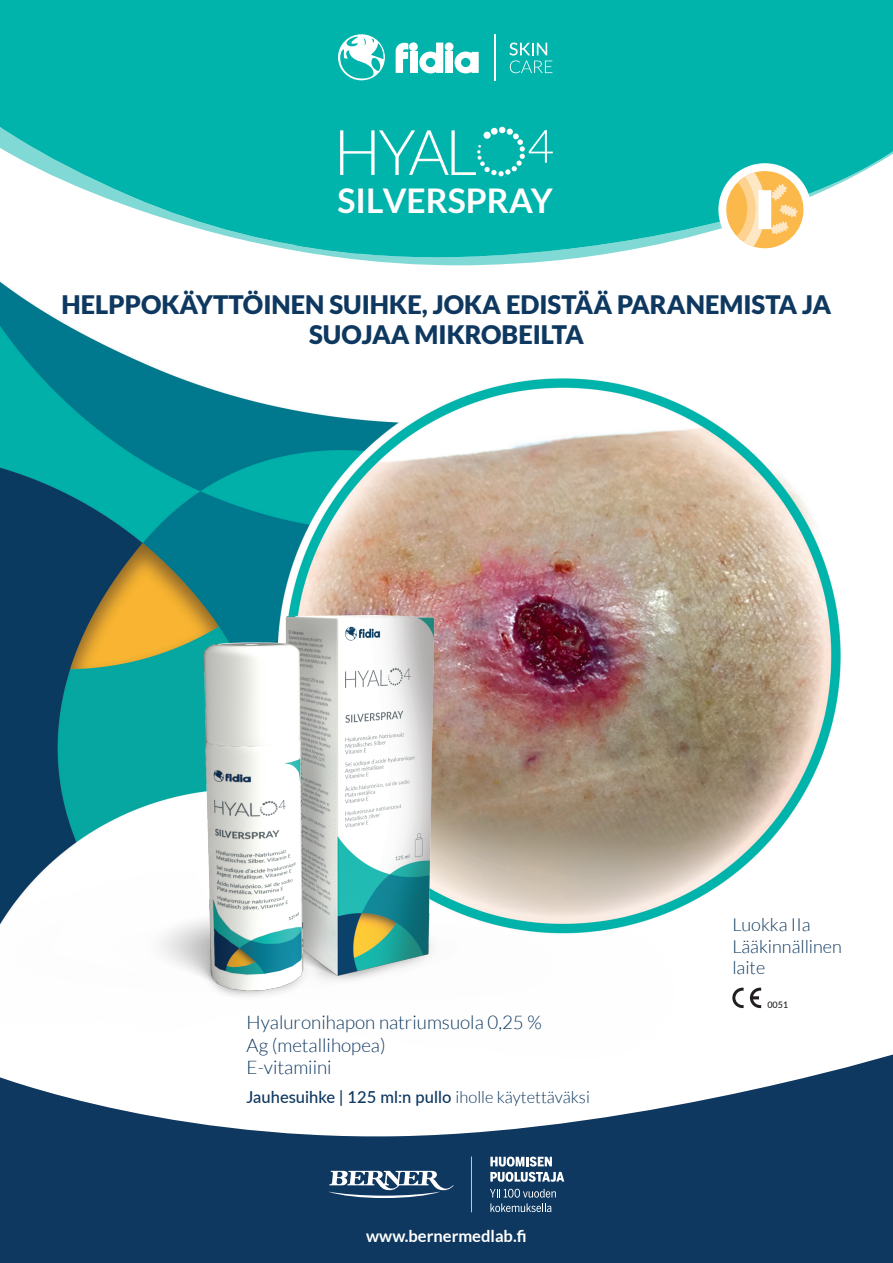
<style>
.page{position:relative;width:893px;height:1263px;background:#fff}
.page>*{position:absolute;margin:0;border:0;box-sizing:border-box;transform-origin:0 0}
.t1{font:700 34.05px "Lato";color:#fff}
.t2{font:900 25.5px/30.6px "Lato";color:#0e385f;text-align:center}
.t3{font:300 18.75px/22.5px "Lato";color:#0e385f}
.t4{font:300 18px/21.6px "Lato";color:#0e385f}
.t5{font:500 16.5px "Lato";color:#0e385f}
.t6{font:700 16.5px "Lato";color:#fff}
.t7{font:500 9px "Lato";color:#231f20}
.s1{font-weight:300}
</style>
<div class="page">
<img style="left:0;top:265px;width:841px;height:744px">
<svg style="left:0;top:0;width:893px;height:265px;background:#27bfb8"></svg>
<svg style="left:0;top:1054px;width:893px;height:209px;fill:#0e385f"></svg>
<svg style="left:509px;top:43px;width:43px;height:30px"></svg>
<svg style="left:338px;top:34px;width:47px;height:46px"></svg>
<div style="left:445px;top:42px;width:8px;height:9px;background:#fff;border-radius:50%"></div>
<div style="left:446px;top:52px;width:7px;height:21px;background:#fff"></div>
<div style="left:409px;top:42px;width:9px;height:9px;background:#fff;border-radius:50%"></div>
<div style="left:410px;top:52px;width:7px;height:21px;background:#fff"></div>
<svg style="left:455px;top:52px;width:24px;height:21px"></svg>
<svg style="left:419px;top:43px;width:24px;height:30px"></svg>
<svg style="left:396px;top:43px;width:12px;height:30px"></svg>
<hr style="left:494px;top:34px;width:1px;height:46px;background:#fff">
<img style="left:0;top:615px;width:689px;height:453px">
<svg style="left:340px;top:127px;width:213px;height:49px;background:#28bfb8"></svg>
<div style="left:718px;top:163px;width:93px;height:93px;background:#fff;border-radius:50%"></div>
<div style="left:726px;top:171px;width:77px;height:77px;background:#fcb94b;border-radius:50%"></div>
<svg style="left:737px;top:173px;width:61px;height:73px"></svg>
<div style="left:758px;top:190px;width:13px;height:39px;background:#fff"></div>
<svg style="left:732px;top:988px;width:12px;height:20px"></svg>
<svg style="left:750px;top:988px;width:11px;height:20px"></svg>
<svg style="left:329px;top:1171px;width:125px;height:27px"></svg>
<svg style="left:490px;top:1156px;width:62px;height:10px"></svg>
<svg style="left:490px;top:1172px;width:74px;height:10px"></svg>
<svg style="left:490px;top:1189px;width:66px;height:23px;background:#406180"></svg>
<svg style="left:471px;top:1156px;width:1px;height:56px"></svg>
<h1 class="t1" style="left:337px;top:181px;width:217px">SILVERSPRAY</h1>
<p class="t2" style="left:62px;top:288px;width:771px">HELPPOKÄYTTÖINEN SUIHKE, JOKA EDISTÄÄ PARANEMISTA JA<br>SUOJAA MIKROBEILTA</p>
<p class="t4" style="left:732px;top:914px;width:111px">Luokka IIa<br>Lääkinnällinen laite</p>
<p class="t3" style="left:247px;top:1011px;width:297px">Hyaluronihapon natriumsuola 0,25 %<br>Ag (metallihopea)<br>E-vitamiini</p>
<p class="t5" style="left:247px;top:1085px;width:345px">Jauhesuihke | 125 ml:n pullo <span class="s1">iholle käytettäväksi</span></p>
<p class="t6" style="left:366px;top:1226px;width:162px">www.bernermedlab.fi</p>
<p class="t7" style="left:767px;top:998px;width:22px">0051</p>
</div>
